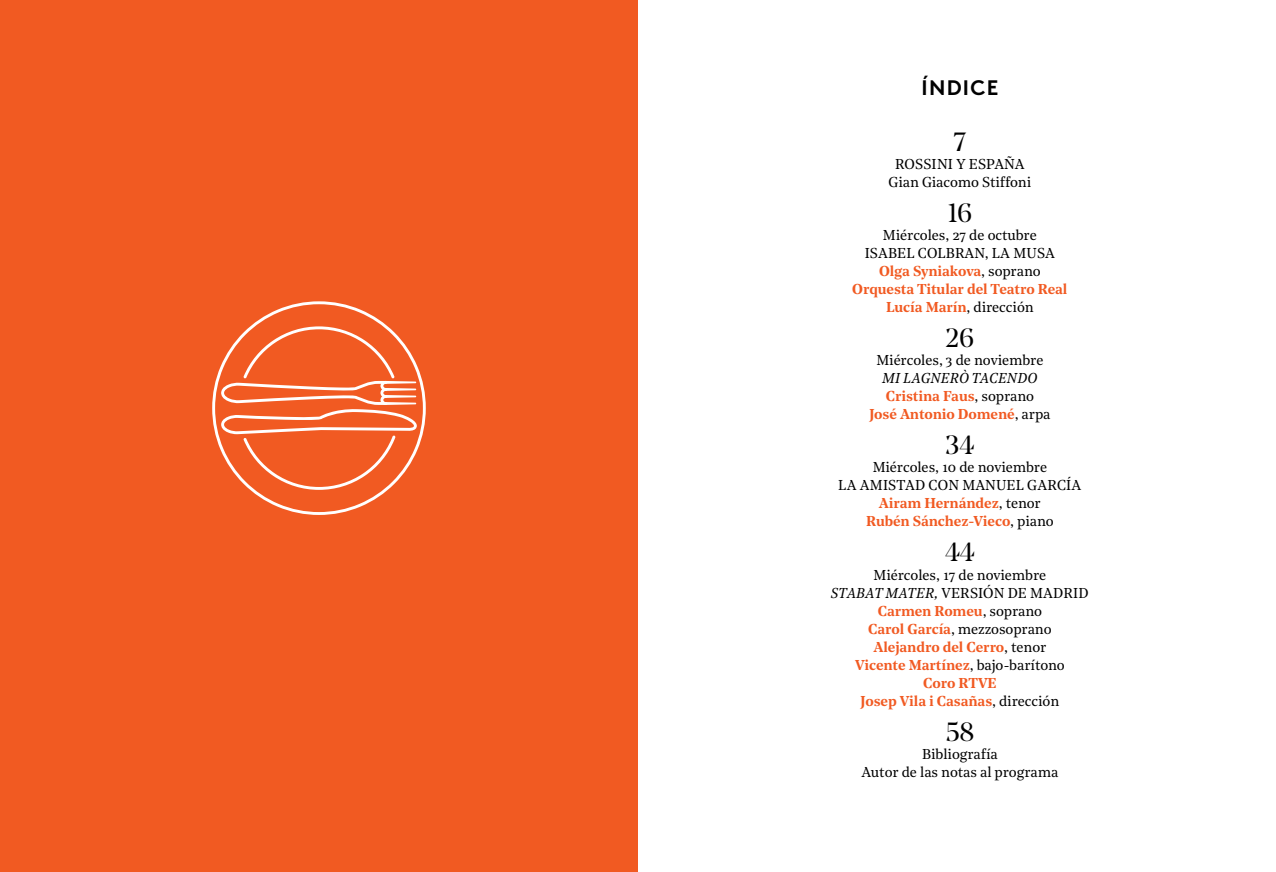
<style>
.page{position:relative;width:1276px;height:872px;background:#fff}
.page>*{position:absolute;margin:0;border:0;box-sizing:border-box;transform-origin:0 0}
.t1{font:26.25px "Noe Display";letter-spacing:-.005em;color:#000}
.t2{font:700 21px "Brown Pro";letter-spacing:.06em;color:#000}
.t3{font:14.25px/18px "Noe Text";letter-spacing:-.005em;color:#000;text-align:center}
.t4{font:600 14.25px/18px "Noe Text";letter-spacing:-.005em;color:#f15a22;text-align:center}
.s1{font-weight:600;color:#f15a22}
.s2{font-weight:400;font-style:italic;color:#000}
.s3{font-weight:400;color:#000}
.s4{font-style:italic}
</style>
<div class="page">
<div style="left:0;top:0;width:638px;height:872px;background:#f15a22"></div>
<svg style="left:212px;top:301px;width:214px;height:214px"></svg>
<svg style="left:221px;top:326px;width:196px;height:164px"></svg>
<h2 class="t2" style="left:921px;top:71px;width:78px">ÍNDICE</h2>
<h1 class="t1" style="left:953px;top:126px;width:14px">7</h1>
<p class="t3" style="left:888px;top:154px;width:144px">ROSSINI Y ESPAÑA<br>Gian Giacomo Stiffoni</p>
<h1 class="t1" style="left:947px;top:197px;width:26px">16</h1>
<p class="t3" style="left:852px;top:225px;width:217px">Miércoles, 27 de octubre<br>ISABEL COLBRAN, LA MUSA<br><span class="s1">Olga Syniakova</span>, soprano<br><span class="s1">Orquesta Titular del Teatro Real<br>Lucía Marín</span>, dirección</p>
<h1 class="t1" style="left:945px;top:322px;width:30px">26</h1>
<p class="t3" style="left:876px;top:350px;width:169px">Miércoles, 3 de noviembre</p>
<p class="t4" style="left:869px;top:368px;width:183px"><span class="s2">MI LAGNERÒ TACENDO<br></span>Cristina Faus<span class="s3">, soprano<br></span>José Antonio Domené<span class="s3">, arpa</span></p>
<h1 class="t1" style="left:945px;top:429px;width:30px">34</h1>
<p class="t3" style="left:838px;top:457px;width:244px">Miércoles, 10 de noviembre<br>LA AMISTAD CON MANUEL GARCÍA<br><span class="s1">Airam Hernández</span>, tenor<br><span class="s1">Rubén Sánchez-Vieco</span>, piano</p>
<h1 class="t1" style="left:945px;top:536px;width:31px">44</h1>
<p class="t3" style="left:831px;top:564px;width:259px">Miércoles, 17 de noviembre<br><span class="s4">STABAT MATER,</span> VERSIÓN DE MADRID<br><span class="s1">Carmen Romeu</span>, soprano<br><span class="s1">Carol García</span>, mezzosoprano<br><span class="s1">Alejandro del Cerro</span>, tenor<br><span class="s1">Vicente Martínez</span>, bajo-barítono<br><span class="s1">Coro RTVE<br>Josep Vila i Casañas</span>, dirección</p>
<h1 class="t1" style="left:945px;top:715px;width:30px">58</h1>
<p class="t3" style="left:861px;top:743px;width:198px">Bibliografía<br>Autor de las notas al programa</p>
</div>
